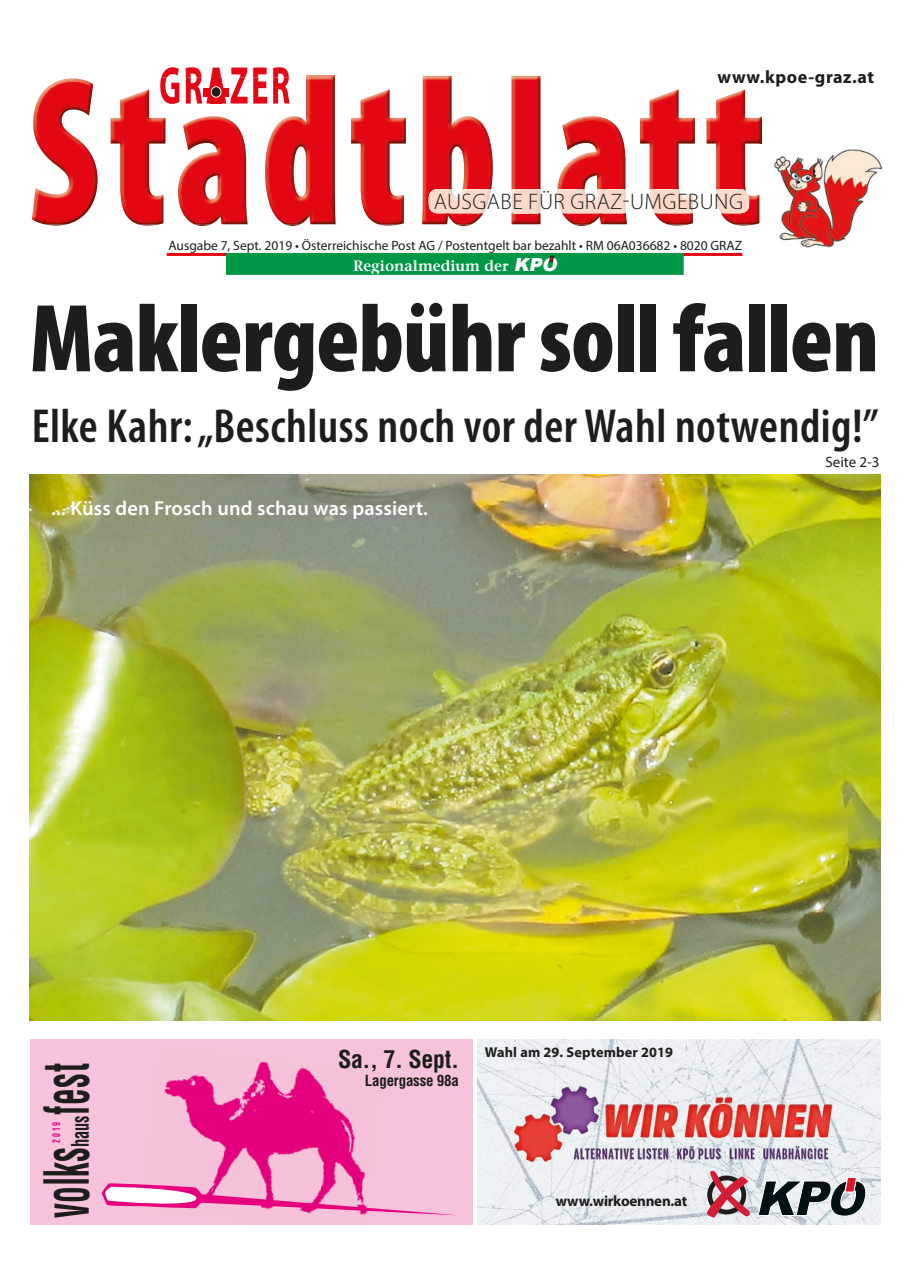
<style>
.page{position:relative;width:910px;height:1276px;background:#fff}
.page>*{position:absolute;margin:0;border:0;box-sizing:border-box;transform-origin:0 0}
.t1{font:900 condensed 97.5px "Myriad Pro";letter-spacing:-.01em;color:#1d1d1b}
.t2{font:700 condensed 60.6px "Helvetica";color:#1d1d1b;scale:.55 1}
.t3{font:700 54px "Myriad Pro";letter-spacing:.08em;color:#e30614;scale:.6 1}
.t4{font:600 condensed 48px "Myriad Pro";letter-spacing:.01em;color:#1d1d1b}
.t5{font:700 condensed 24px "Helvetica";letter-spacing:-.015em;color:#1d1d1b}
.t6{font:700 condensed 23.55px "Helvetica";color:#1d1d1b;scale:.7 1}
.t7{font:300 22.5px "Myriad Pro";letter-spacing:.02em;color:#1d1d1b}
.t8{font:600 20.25px "Myriad Pro";letter-spacing:.01em;color:#fff}
.t9{font:700 18px "Myriad Pro";letter-spacing:.035em;color:#1d1d1b}
.t10{font:600 15px "Stone Serif";color:#fff}
.t11{font:700 15px "Myriad Pro";letter-spacing:-.015em;color:#1d1d1b}
.t12{font:700 condensed 15px "Helvetica";letter-spacing:-.015em;color:#1d1d1b}
.t13{font:15px "Myriad Pro";color:#1d1d1b}
.t14{font:700 14.25px "Myriad Pro";letter-spacing:.01em;color:#1d1d1b}
.t15{font:13.5px "Myriad Pro";color:#1d1d1b}
.t16{font:700 condensed 10.35px "Helvetica";color:#e6007e;scale:.75 1}
.s1{font-family:"Arial";font-weight:900;font-style:italic;font-size:18px}
</style>
<div class="page">
<hr style="left:167px;top:253px;width:575px;height:3px;background:#e30614">
<div style="left:227px;top:253px;width:456px;height:21px;background:#009846"></div>
<div style="left:226px;top:253px;width:458px;height:22px;border:1px solid #009846"></div>
<svg style="left:549px;top:255px;width:5px;height:7px"></svg>
<div style="left:212px;top:74px;width:7px;height:17px;background:#e30614"></div>
<img style="left:423px;top:76px;width:117px;height:1px">
<svg style="left:306px;top:76px;width:29px;height:1px"></svg>
<svg style="left:760px;top:118px;width:1px;height:26px"></svg>
<svg style="left:734px;top:224px;width:21px;height:1px"></svg>
<svg style="left:668px;top:224px;width:20px;height:1px"></svg>
<svg style="left:574px;top:224px;width:16px;height:2px"></svg>
<svg style="left:456px;top:224px;width:15px;height:2px"></svg>
<svg style="left:379px;top:224px;width:20px;height:1px"></svg>
<svg style="left:285px;top:224px;width:15px;height:2px"></svg>
<svg style="left:195px;top:224px;width:15px;height:2px"></svg>
<svg style="left:138px;top:224px;width:21px;height:1px"></svg>
<img style="left:160px;top:77px;width:105px;height:27px">
<img style="left:212px;top:77px;width:7px;height:11px">
<svg style="left:210px;top:97px;width:11px;height:6px"></svg>
<svg style="left:32px;top:210px;width:34px;height:15px"></svg>
<img style="left:511px;top:77px;width:29px;height:147px">
<img style="left:422px;top:77px;width:71px;height:147px">
<img style="left:265px;top:77px;width:71px;height:147px">
<img style="left:33px;top:78px;width:65px;height:146px">
<img style="left:706px;top:89px;width:54px;height:135px">
<img style="left:640px;top:89px;width:55px;height:135px">
<img style="left:351px;top:89px;width:55px;height:135px">
<img style="left:111px;top:89px;width:55px;height:135px">
<img style="left:557px;top:116px;width:70px;height:108px">
<img style="left:178px;top:116px;width:70px;height:108px">
<img style="left:291px;top:143px;width:18px;height:56px">
<img style="left:449px;top:143px;width:18px;height:46px">
<img style="left:582px;top:172px;width:18px;height:17px">
<img style="left:202px;top:172px;width:19px;height:30px">
<div style="left:203px;top:88px;width:25px;height:9px;background:#e30614"></div>
<div style="left:211px;top:87px;width:10px;height:10px;background:#1d1d1b;border-radius:50%"></div>
<div style="left:211px;top:86px;width:10px;height:12px;border:1px solid #fff;border-radius:50%"></div>
<img style="left:774px;top:149px;width:108px;height:99px">
<img style="left:491px;top:189px;width:225px;height:24px">
<img style="left:429px;top:189px;width:16px;height:24px">
<img style="left:511px;top:189px;width:29px;height:24px">
<img style="left:445px;top:189px;width:46px;height:24px">
<img style="left:716px;top:189px;width:33px;height:24px">
<img style="left:650px;top:189px;width:43px;height:24px">
<img style="left:557px;top:189px;width:69px;height:24px">
<img style="left:449px;top:189px;width:16px;height:10px">
<img style="left:582px;top:189px;width:18px;height:13px">
<img style="left:30px;top:474px;width:850px;height:546px">
<div style="left:30px;top:1039px;width:442px;height:186px;background:#f7c3dc"></div>
<img style="left:164px;top:1061px;width:201px;height:121px">
<svg style="left:101px;top:1182px;width:353px;height:33px"></svg>
<img style="left:477px;top:1040px;width:403px;height:185px">
<svg style="left:758px;top:1176px;width:111px;height:40px"></svg>
<svg style="left:707px;top:1169px;width:43px;height:49px;background:#b97d86"></svg>
<h3 class="t3" style="left:159px;top:50px;width:220px">GRAZER</h3>
<h3 class="t9" style="left:717px;top:65px;width:158px">www.kpoe-graz.at</h3>
<h3 class="t7" style="left:434px;top:188px;width:311px">AUSGABE FÜR GRAZ-UMGEBUNG</h3>
<p class="t15" style="left:168px;top:237px;width:575px">Ausgabe 7, Sept. 2019 • Österreichische Post AG / Postentgelt bar bezahlt • RM 06A036682 • 8020 GRAZ</p>
<p class="t10" style="left:353px;top:256px;width:209px">Regionalmedium der <span class="s1">KPO</span></p>
<h1 class="t1" style="left:30px;top:276px;width:851px">Maklergebühr soll fallen</h1>
<h3 class="t4" style="left:32px;top:397px;width:848px">Elke Kahr: „Beschluss noch vor der Wahl notwendig!”</h3>
<p class="t13" style="left:825px;top:452px;width:56px">Seite 2-3</p>
<h3 class="t8" style="left:51px;top:495px;width:379px">... Küss den Frosch und schau was passiert.</h3>
<h2 class="t2" style="left:29px;top:1115px;width:97px;rotate:-90deg">fest</h2>
<p class="t16" style="left:50px;top:1143px;width:30px;rotate:-90deg">2 0 1 9</p>
<h3 class="t6" style="left:66px;top:1147px;width:47px;rotate:-90deg">haus</h3>
<h2 class="t2" style="left:29px;top:1217px;width:129px;rotate:-90deg">volks</h2>
<h3 class="t5" style="left:338px;top:1043px;width:123px">Sa., 7. Sept.</h3>
<p class="t12" style="left:365px;top:1070px;width:96px">Lagergasse 98a</p>
<p class="t14" style="left:485px;top:1043px;width:190px">Wahl am 29. September 2019</p>
<p class="t11" style="left:556px;top:1191px;width:133px">www.wirkoennen.at</p>
</div>
